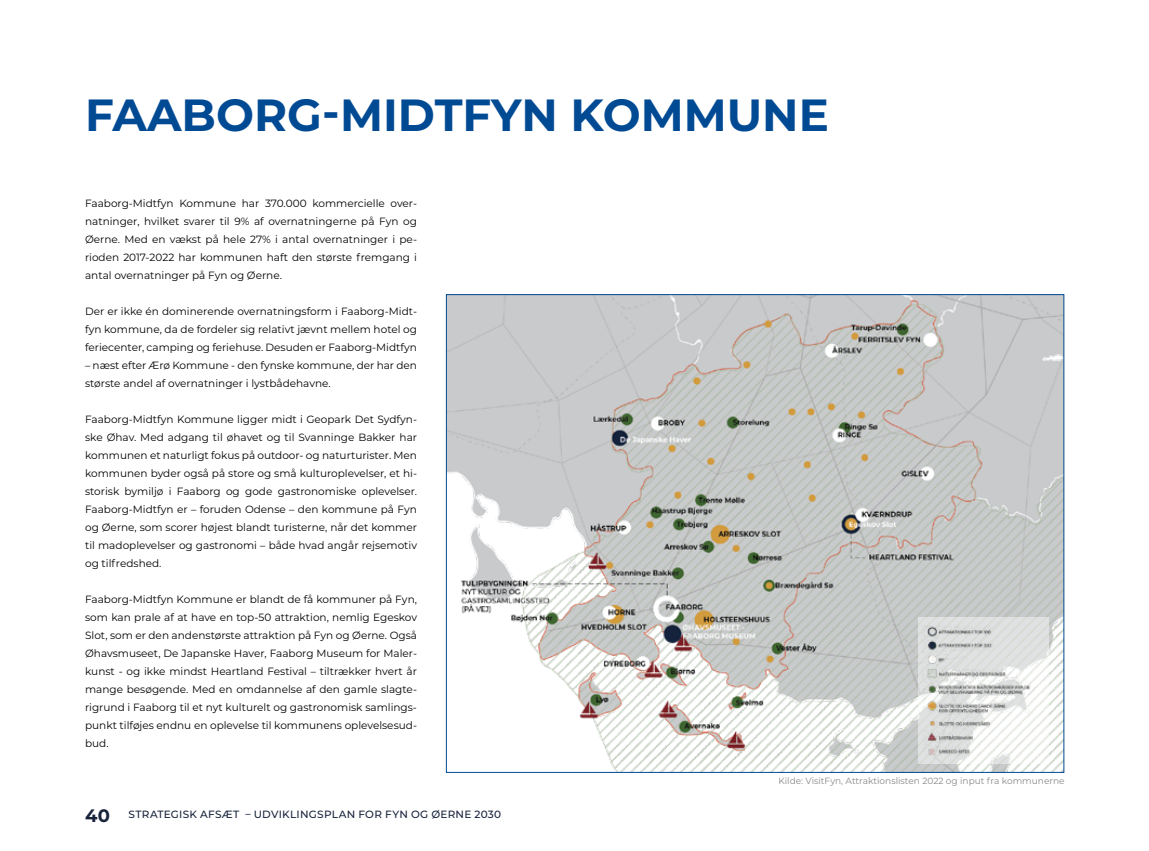
<style>
.page{position:relative;width:1149px;height:851px;background:#fff}
.page>*{position:absolute;margin:0;border:0;box-sizing:border-box;transform-origin:0 0}
.t1{font:700 45px "Visit Denmark";color:#004a94}
.t2{font:10.5px/18px "Visit Denmark";color:#000;text-align:justify}
.t3{font:500 10.5px "Visit Denmark";letter-spacing:.025em;color:#17223b}
.t4{font:9px "Visit Denmark";color:#878787}
.s1{font-weight:700;font-size:18px}
</style>
<div class="page">
<img style="left:448px;top:296px;width:613px;height:474px">
<img style="left:914px;top:591px;width:147px;height:180px">
<h1 class="t1" style="left:85px;top:82px;width:745px">FAABORG-MIDTFYN KOMMUNE</h1>
<p class="t2" style="left:85px;top:194px;width:333px">Faaborg-Midtfyn Kommune har 370.000 kommercielle over&shy;natninger, hvilket svarer til 9% af overnatningerne på Fyn og Øerne. Med en vækst på hele 27% i antal overnatninger i pe&shy;rioden 2017-2022 har kommunen haft den største fremgang i antal overnatninger på Fyn og Øerne.</p>
<p class="t2" style="left:85px;top:302px;width:333px">Der er ikke én dominerende overnatningsform i Faaborg-Midt&shy;fyn kommune, da de fordeler sig relativt jævnt mellem hotel og feriecenter, camping og feriehuse. Desuden er Faaborg-Midtfyn</p>
<p class="t2" style="left:85px;top:356px;width:333px">– næst efter Ærø Kommune - den fynske kommune, der har den største andel af overnatninger i lystbådehavne.</p>
<p class="t2" style="left:85px;top:410px;width:333px">Faaborg-Midtfyn Kommune ligger midt i Geopark Det Sydfyn&shy;ske Øhav. Med adgang til øhavet og til Svanninge Bakker har kommunen et naturligt fokus på outdoor- og naturturister. Men kommunen byder også på store og små kulturoplevelser, et hi&shy;storisk bymiljø i Faaborg og gode gastronomiske oplevelser.<br>Faaborg-Midtfyn er – foruden Odense – den kommune på Fyn og Øerne, som scorer højest blandt turisterne, når det kommer til madoplevelser og gastronomi – både hvad angår rejsemotiv og tilfredshed.</p>
<p class="t2" style="left:85px;top:590px;width:333px">Faaborg-Midtfyn Kommune er blandt de få kommuner på Fyn, som kan prale af at have en top-50 attraktion, nemlig Egeskov Slot, som er den andenstørste attraktion på Fyn og Øerne. Også Øhavsmuseet, De Japanske Haver, Faaborg Museum for Maler&shy;kunst - og ikke mindst Heartland Festival – tiltrækker hvert år mange besøgende. Med en omdannelse af den gamle slagte&shy;rigrund i Faaborg til et nyt kulturelt og gastronomisk samlings&shy;punkt tilføjes endnu en oplevelse til kommunens oplevelsesud&shy;bud.</p>
<p class="t3" style="left:85px;top:806px;width:417px"><span class="s1">40</span> STRATEGISK AFSÆT – UDVIKLINGSPLAN FOR FYN OG ØERNE 2030</p>
<p class="t4" style="left:778px;top:775px;width:287px">Kilde: VisitFyn, Attraktionslisten 2022 og input fra kommunerne</p>
</div>
